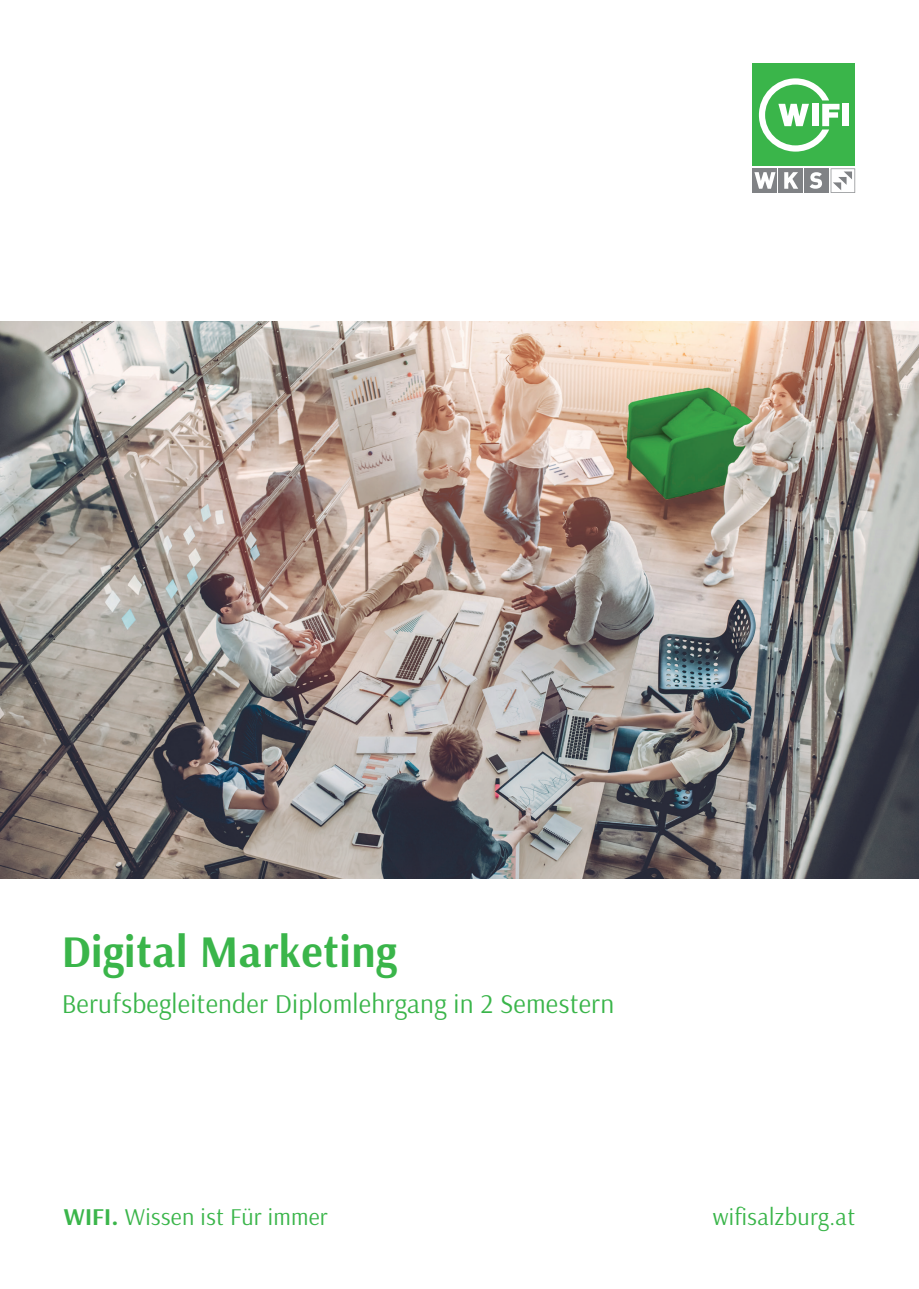
<style>
.page{position:relative;width:919px;height:1289px;background:#fff}
.page>*{position:absolute;margin:0;border:0;box-sizing:border-box;transform-origin:0 0}
.t1{font:700 45px "Arsenal";letter-spacing:.01em;color:#3ab54a}
.t2{font:27px "Arsenal";letter-spacing:.01em;color:#3ab54a}
.t3{font:24px "Arsenal";letter-spacing:.01em;color:#3ab54a}
.s1{font-weight:700}
</style>
<div class="page">
<div style="left:752px;top:64px;width:103px;height:102px;background:#3ab54a"></div>
<div style="left:803px;top:168px;width:25px;height:25px;background:#808285"></div>
<div style="left:778px;top:168px;width:24px;height:25px;background:#808285"></div>
<svg style="left:784px;top:172px;width:14px;height:17px"></svg>
<div style="left:752px;top:168px;width:25px;height:25px;background:#808285"></div>
<svg style="left:754px;top:172px;width:21px;height:17px"></svg>
<svg style="left:758px;top:78px;width:81px;height:74px"></svg>
<div style="left:842px;top:104px;width:7px;height:22px;background:#fff"></div>
<svg style="left:809px;top:172px;width:13px;height:17px"></svg>
<svg style="left:830px;top:168px;width:25px;height:25px"></svg>
<img style="left:0;top:322px;width:918px;height:556px">
<h1 class="t1" style="left:62px;top:920px;width:336px">Digital Marketing</h1>
<p class="t2" style="left:62px;top:986px;width:554px">Berufsbegleitender Diplomlehrgang in 2 Semestern</p>
<p class="t3" style="left:64px;top:1200px;width:265px"><span class="s1">WIFI.</span> Wissen ist Für immer</p>
<p class="t3" style="left:712px;top:1200px;width:144px">wifisalzburg.at</p>
</div>
